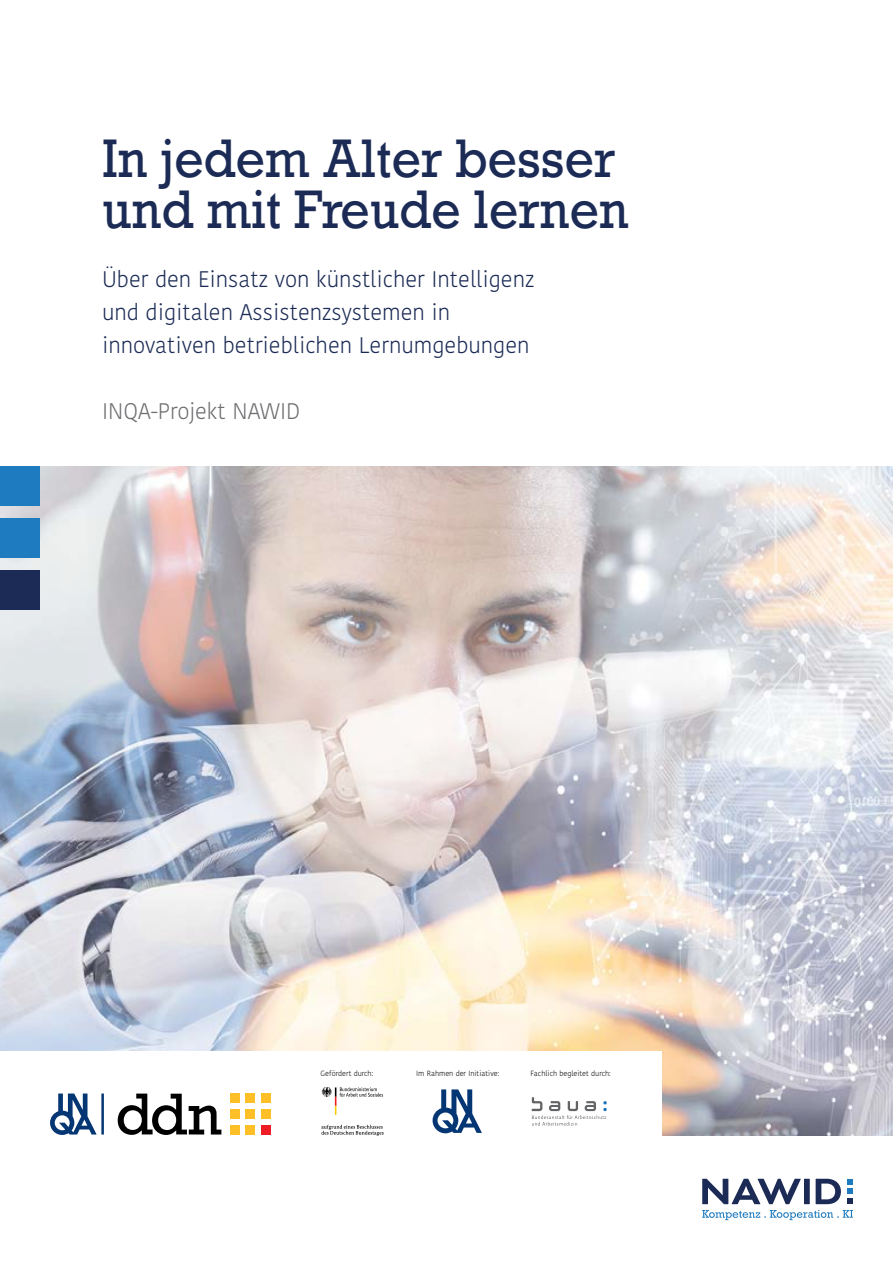
<style>
.page{position:relative;width:893px;height:1263px;background:#fff}
.page>*{position:absolute;margin:0;border:0;box-sizing:border-box;transform-origin:0 0}
.t1{font:51px/51px "Rockwell";color:#1b2b55;scale:.93 1}
.t2{font:300 22.5px/33px "Kohinoor Telugu";color:#1b2b55}
.t3{font:300 22.5px "Kohinoor Telugu";color:#6d6e71}
.t4{font:300 7.5px "Kohinoor Telugu";color:#000}
</style>
<div class="page">
<img style="left:0;top:466px;width:893px;height:669px">
<div style="left:0;top:570px;width:39px;height:39px;background:#1b2b55"></div>
<div style="left:0;top:518px;width:39px;height:39px;background:#1f7bc0"></div>
<div style="left:0;top:466px;width:39px;height:40px;background:#1f7bc0"></div>
<svg style="left:702px;top:1210px;width:151px;height:10px"></svg>
<svg style="left:702px;top:1179px;width:150px;height:25px"></svg>
<div style="left:0;top:1051px;width:662px;height:124px;background:#fff"></div>
<svg style="left:531px;top:1097px;width:76px;height:28px"></svg>
<svg style="left:433px;top:1089px;width:49px;height:44px"></svg>
<svg style="left:321px;top:1125px;width:63px;height:11px"></svg>
<svg style="left:321px;top:1087px;width:62px;height:28px"></svg>
<svg style="left:50px;top:1093px;width:54px;height:42px"></svg>
<svg style="left:118px;top:1093px;width:103px;height:42px"></svg>
<div style="left:230px;top:1093px;width:9px;height:10px;background:#fec026"></div>
<div style="left:230px;top:1109px;width:9px;height:10px;background:#fec026"></div>
<div style="left:230px;top:1125px;width:9px;height:9px;background:#fec026"></div>
<div style="left:246px;top:1093px;width:9px;height:10px;background:#fec026"></div>
<div style="left:246px;top:1109px;width:9px;height:10px;background:#fec026"></div>
<div style="left:246px;top:1125px;width:9px;height:9px;background:#fec026"></div>
<div style="left:261px;top:1093px;width:10px;height:10px;background:#fec026"></div>
<div style="left:261px;top:1109px;width:10px;height:10px;background:#fec026"></div>
<div style="left:261px;top:1125px;width:10px;height:9px;background:#ed1c25"></div>
<h1 class="t1" style="left:102px;top:134px;width:568px">In jedem Alter besser und mit Freude lernen</h1>
<p class="t2" style="left:102px;top:263px;width:434px">Über den Einsatz von künstlicher Intelligenz und digitalen Assistenzsystemen in innovativen betrieblichen Lernumgebungen</p>
<p class="t3" style="left:102px;top:398px;width:200px">INQA-Projekt NAWID</p>
<p class="t4" style="left:321px;top:1069px;width:54px">Gefördert durch:</p>
<p class="t4" style="left:416px;top:1069px;width:84px">Im Rahmen der Initiative:</p>
<p class="t4" style="left:531px;top:1069px;width:82px">Fachlich begleitet durch:</p>
</div>
